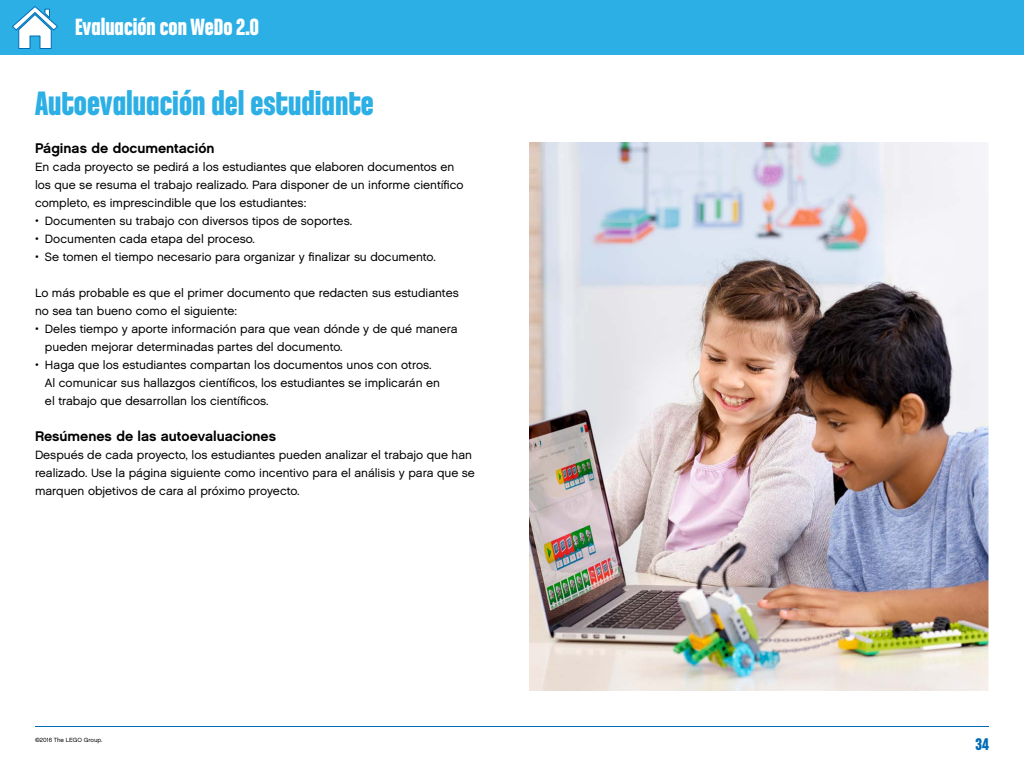
<style>
.page{position:relative;width:1024px;height:768px;background:#fff}
.page>*{position:absolute;margin:0;border:0;box-sizing:border-box;transform-origin:0 0}
.t1{font:700 36px "LEGO Chalet Comprime 80";color:#2cafe5}
.t2{font:700 25px "LEGO Chalet Comprime 80";color:#fff}
.t3{font:700 18px "LEGO Chalet Comprime 80";color:#006cb7}
.t4{font:700 14px "LEGO Chalet 60";color:#000}
.t5{font:12px/18px "LEGO Chalet 60";color:#000}
.t6{font:6px "LEGO Chalet 60";color:#000}
</style>
<div class="page">
<div style="left:0;top:0;width:1024px;height:55px;background:#2cafe5"></div>
<hr style="left:35px;top:726px;width:954px;height:2px;background:#006cb7">
<img style="left:529px;top:142px;width:459px;height:549px">
<svg style="left:12px;top:6px;width:46px;height:43px"></svg>
<h2 class="t2" style="left:75px;top:12px;width:186px">Evaluación con WeDo 2.0</h2>
<h1 class="t1" style="left:35px;top:82px;width:341px">Autoevaluación del estudiante</h1>
<p class="t4" style="left:35px;top:139px;width:181px">Páginas de documentación</p>
<p class="t5" style="left:35px;top:158px;width:430px">En cada proyecto se pedirá a los estudiantes que elaboren documentos en los que se resuma el trabajo realizado. Para disponer de un informe científico completo, es imprescindible que los estudiantes:</p>
<p class="t5" style="left:35px;top:212px;width:319px">• Documenten su trabajo con diversos tipos de soportes.</p>
<p class="t5" style="left:35px;top:230px;width:222px">• Documenten cada etapa del proceso.</p>
<p class="t5" style="left:35px;top:248px;width:402px">• Se tomen el tiempo necesario para organizar y finalizar su documento.</p>
<p class="t5" style="left:35px;top:284px;width:425px">Lo más probable es que el primer documento que redacten sus estudiantes no sea tan bueno como el siguiente:</p>
<p class="t5" style="left:45px;top:320px;width:414px;text-indent:-10px">• Deles tiempo y aporte información para que vean dónde y de qué manera pueden mejorar determinadas partes del documento.</p>
<p class="t5" style="left:45px;top:356px;width:397px;text-indent:-10px">• Haga que los estudiantes compartan los documentos unos con otros.<br>Al comunicar sus hallazgos científicos, los estudiantes se implicarán en el trabajo que desarrollan los científicos.</p>
<p class="t4" style="left:35px;top:427px;width:243px">Resúmenes de las autoevaluaciones</p>
<p class="t5" style="left:35px;top:446px;width:442px">Después de cada proyecto, los estudiantes pueden analizar el trabajo que han realizado. Use la página siguiente como incentivo para el análisis y para que se marquen objetivos de cara al próximo proyecto.</p>
<p class="t6" style="left:35px;top:736px;width:69px">©2016 The LEGO Group.</p>
<h3 class="t3" style="left:976px;top:734px;width:15px">34</h3>
</div>
